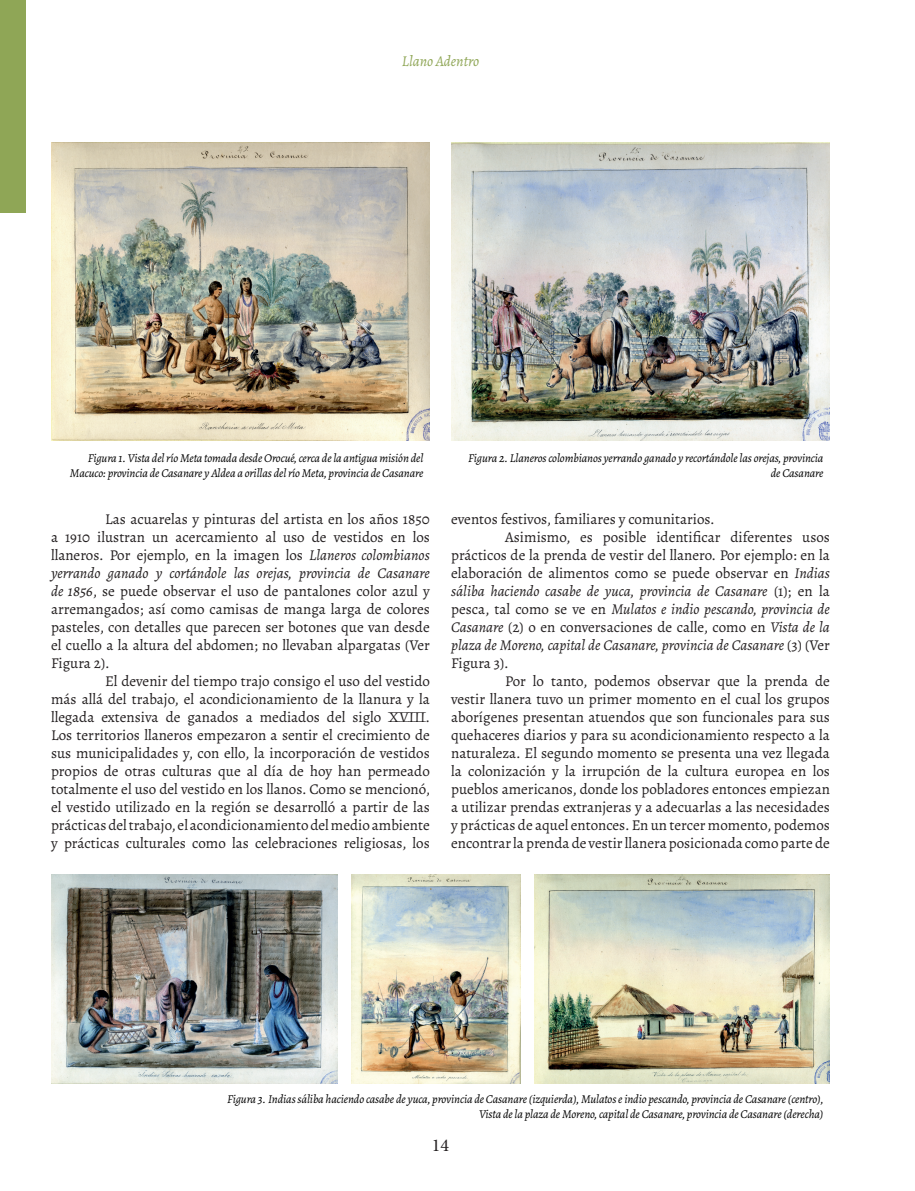
<style>
.page{position:relative;width:915px;height:1191px;background:#fff}
.page>*{position:absolute;margin:0;border:0;box-sizing:border-box;transform-origin:0 0}
.t1{font:18px "Minion Pro";color:#231f20}
.t2{font:15px/18px "Alegreya";color:#231f20;text-align:justify}
.t3{font:italic 15px "Alegreya";color:#231f20}
.t4{font:italic 15px "Alegreya";color:#8fa656}
.t5{font:italic 12px/15px "Alegreya";letter-spacing:-.01em;color:#000;text-align:right}
.s1{font-style:italic}
.s2{font-style:normal}
</style>
<div class="page">
<img style="left:51px;top:142px;width:378px;height:298px">
<img style="left:451px;top:142px;width:378px;height:298px">
<img style="left:351px;top:874px;width:169px;height:209px">
<img style="left:51px;top:874px;width:286px;height:209px">
<img style="left:534px;top:874px;width:295px;height:209px">
<div style="left:0;top:0;width:26px;height:213px;background:#8fa656"></div>
<p class="t4" style="left:401px;top:51px;width:79px">Llano Adentro</p>
<p class="t5" style="left:70px;top:451px;width:355px">Figura 1. Vista del río Meta tomada desde Orocué, cerca de la antigua misión del<br>Macuco: provincia de Casanare y Aldea a orillas del río Meta, provincia de Casanare</p>
<p class="t2" style="left:51px;top:509px;width:380px;text-indent:54px">Las acuarelas y pinturas del artista en los años 1850 a 1910 ilustran un acercamiento al uso de vestidos en los llaneros. Por ejemplo, en la imagen los <span class="s1">Llaneros colombianos yerrando ganado y cortándole las orejas, provincia de Casanare de 1856</span>, se puede observar el uso de pantalones color azul y arremangados; así como camisas de manga larga de colores pasteles, con detalles que parecen ser botones que van desde el cuello a la altura del abdomen; no llevaban alpargatas (Ver Figura 2).</p>
<p class="t2" style="left:51px;top:671px;width:380px;text-indent:54px">El devenir del tiempo trajo consigo el uso del vestido más allá del trabajo, el acondicionamiento de la llanura y la llegada extensiva de ganados a mediados del siglo XVIII.<br>Los territorios llaneros empezaron a sentir el crecimiento de sus municipalidades y, con ello, la incorporación de vestidos propios de otras culturas que al día de hoy han permeado totalmente el uso del vestido en los llanos. Como se mencionó, el vestido utilizado en la región se desarrolló a partir de las prácticas del trabajo, el acondicionamiento del medio ambiente y prácticas culturales como las celebraciones religiosas, los</p>
<p class="t5" style="left:468px;top:451px;width:356px">Figura 2. Llaneros colombianos yerrando ganado y recortándole las orejas, provincia de Casanare</p>
<p class="t2" style="left:451px;top:509px;width:265px">eventos festivos, familiares y comunitarios.</p>
<p class="t2" style="left:505px;top:527px;width:326px">Asimismo, es posible identificar diferentes usos</p>
<p class="t2" style="left:451px;top:545px;width:380px">prácticos de la prenda de vestir del llanero. Por ejemplo: en la</p>
<p class="t2" style="left:451px;top:563px;width:380px">elaboración de alimentos como se puede observar en <span class="s1">Indias</span></p>
<p class="t3" style="left:451px;top:580px;width:380px">sáliba haciendo casabe de yuca, provincia de Casanare <span class="s2">(1); en la</span></p>
<p class="t3" style="left:451px;top:598px;width:380px"><span class="s2">pesca, tal como se ve en</span> Mulatos e indio pescando, provincia de</p>
<p class="t2" style="left:451px;top:617px;width:380px"><span class="s1">Casanare</span> (2) o en conversaciones de calle, como en <span class="s1">Vista de la</span></p>
<p class="t3" style="left:451px;top:634px;width:380px">plaza de Moreno, capital de Casanare, provincia de Casanare <span class="s2">(3) (Ver</span></p>
<p class="t2" style="left:451px;top:653px;width:59px">Figura 3).</p>
<p class="t2" style="left:505px;top:671px;width:326px">Por lo tanto, podemos observar que la prenda de</p>
<p class="t2" style="left:451px;top:689px;width:380px">vestir llanera tuvo un primer momento en el cual los grupos</p>
<p class="t2" style="left:451px;top:707px;width:380px">aborígenes presentan atuendos que son funcionales para sus</p>
<p class="t2" style="left:451px;top:725px;width:380px">quehaceres diarios y para su acondicionamiento respecto a la</p>
<p class="t2" style="left:451px;top:743px;width:380px">naturaleza. El segundo momento se presenta una vez llegada</p>
<p class="t2" style="left:451px;top:761px;width:380px">la colonización y la irrupción de la cultura europea en los</p>
<p class="t2" style="left:451px;top:779px;width:380px">pueblos americanos, donde los pobladores entonces empiezan</p>
<p class="t2" style="left:451px;top:797px;width:380px">a utilizar prendas extranjeras y a adecuarlas a las necesidades</p>
<p class="t2" style="left:451px;top:815px;width:380px">y prácticas de aquel entonces. En un tercer momento, podemos</p>
<p class="t2" style="left:451px;top:833px;width:380px">encontrar la prenda de vestir llanera posicionada como parte de</p>
<p class="t5" style="left:227px;top:1090px;width:597px">Figura 3. Indias sáliba haciendo casabe de yuca, provincia de Casanare (izquierda), Mulatos e indio pescando, provincia de Casanare (centro),<br>Vista de la plaza de Moreno, capital de Casanare, provincia de Casanare (derecha)</p>
<p class="t1" style="left:431px;top:1133px;width:19px">14</p>
</div>
